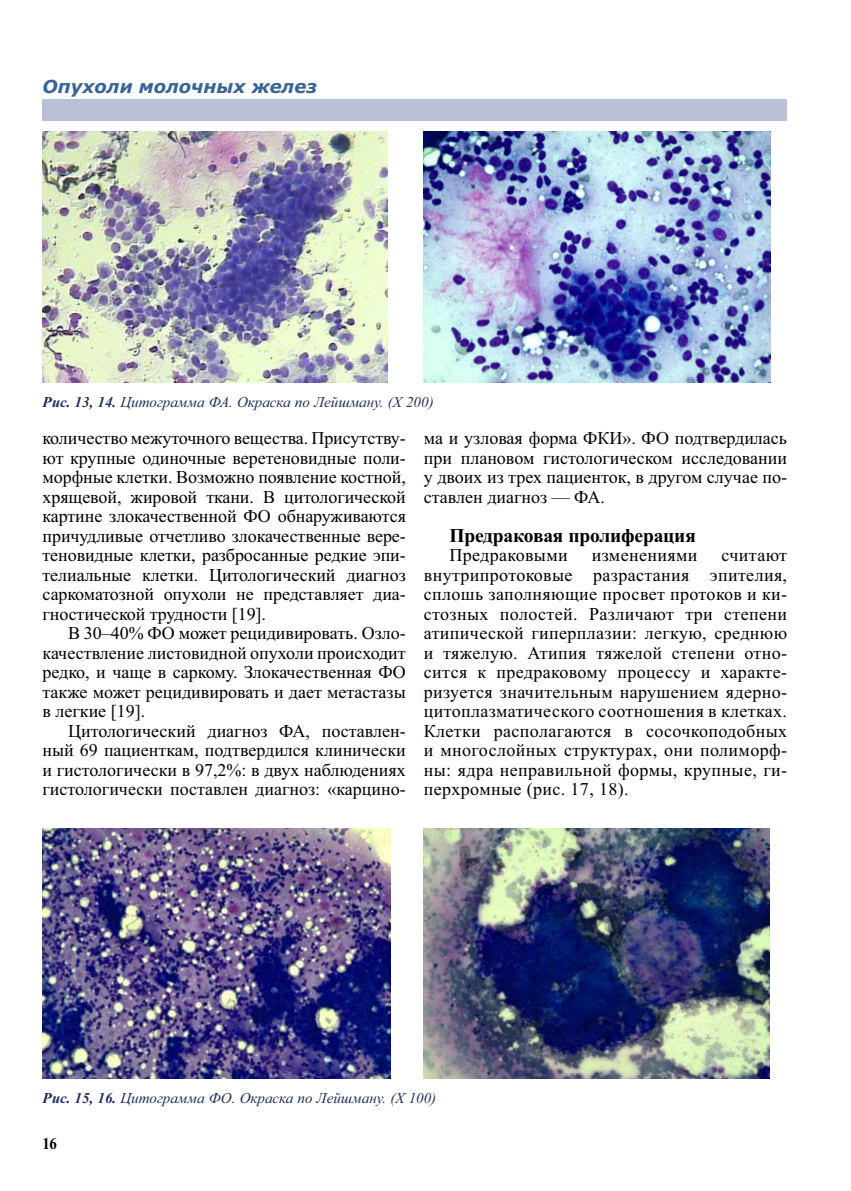
<style>
.page{position:relative;width:851px;height:1191px;background:#fff}
.page>*{position:absolute;margin:0;border:0;box-sizing:border-box;transform-origin:0 0}
.t1{font:700 19.5px "Times New Roman";letter-spacing:-.01em;color:#000}
.t2{font:18px/19.5px "Times New Roman";color:#000;text-align:justify}
.t3{font:18px "Times New Roman";letter-spacing:.02em;color:#000}
.t4{font:italic 700 18px "Verdana";color:#376397}
.t5{font:700 16.5px "Times New Roman";color:#000;scale:.9 1}
.t6{font:italic 15px "Times New Roman";color:#1b2c5d}
.s1{font-weight:700}
</style>
<div class="page">
<div style="left:43px;top:99px;width:744px;height:21px;background:#bac0d6"></div>
<img style="left:43px;top:132px;width:344px;height:250px">
<img style="left:43px;top:828px;width:347px;height:250px">
<img style="left:424px;top:132px;width:346px;height:250px">
<img style="left:424px;top:828px;width:345px;height:250px">
<p class="t4" style="left:43px;top:80px;width:276px">Опухоли молочных желез</p>
<p class="t6" style="left:43px;top:396px;width:392px"><span class="s1">Рис. 13, 14.</span> Цитограмма ФА. Окраска по Лейшману. (Х 200)</p>
<p class="t2" style="left:43px;top:430px;width:365px">количество межуточного вещества. Присутству&shy;ют крупные одиночные веретеновидные поли&shy;морфные клетки. Возможно появление костной, хрящевой, жировой ткани. В цитологической картине злокачественной ФО обнаруживаются причудливые отчетливо злокачественные вере&shy;теновидные клетки, разбросанные редкие эпи&shy;телиальные клетки. Цитологический диагноз саркоматозной опухоли не представляет диа&shy;гностической трудности [19].</p>
<p class="t2" style="left:43px;top:625px;width:365px;text-indent:26px">В 30–40% ФО может рецидивировать. Озло&shy;качествление листовидной опухоли происходит редко, и чаще в саркому. Злокачественная ФО также может рецидивировать и дает метастазы в легкие [19].</p>
<p class="t2" style="left:43px;top:723px;width:365px;text-indent:26px">Цитологический диагноз ФА, поставлен&shy;ный 69 пациенткам, подтвердился клинически и гистологически в 97,2%: в двух наблюдениях гистологически поставлен диагноз: «карцино-</p>
<p class="t2" style="left:424px;top:430px;width:365px">ма и узловая форма ФКИ». ФО подтвердилась при плановом гистологическом исследовании у двоих из трех пациенток, в другом случае по&shy;ставлен диагноз — ФА.</p>
<p class="t1" style="left:449px;top:529px;width:248px">Предраковая пролиферация</p>
<p class="t3" style="left:449px;top:549px;width:120px">Предраковыми</p>
<p class="t3" style="left:591px;top:549px;width:107px">изменениями</p>
<p class="t2" style="left:424px;top:547px;width:365px;text-indent:297px">считают внутрипротоковые разрастания эпителия, сплошь заполняющие просвет протоков и ки&shy;стозных полостей. Различают три степени атипической гиперплазии: легкую, среднюю и тяжелую. Атипия тяжелой степени отно&shy;сится к предраковому процессу и характе&shy;ризуется значительным нарушением ядерно&shy;цитоплазматического соотношения в клетках.<br>Клетки располагаются в сосочкоподобных и многослойных структурах, они полиморф&shy;ны: ядра неправильной формы, крупные, ги&shy;перхромные (рис. 17, 18).</p>
<p class="t6" style="left:43px;top:1092px;width:395px"><span class="s1">Рис. 15, 16.</span> Цитограмма ФО. Окраска по Лейшману. (Х 100)</p>
<p class="t5" style="left:43px;top:1137px;width:18px">16</p>
</div>
